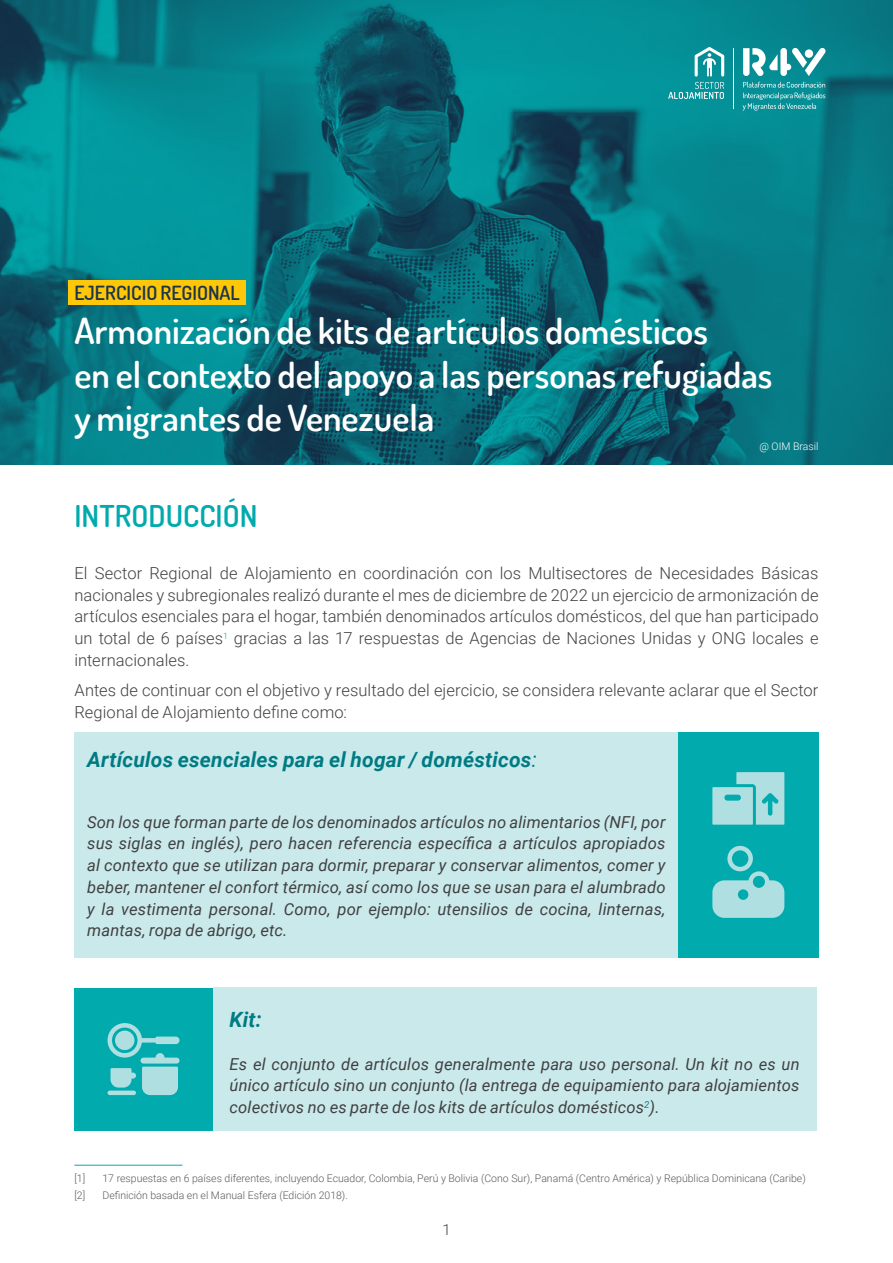
<style>
.page{position:relative;width:893px;height:1263px;background:#fff}
.page>*{position:absolute;margin:0;border:0;box-sizing:border-box;transform-origin:0 0}
.t1{font:600 36px/43.2px "Dosis";color:#fff}
.t2{font:600 30px "Dosis";color:#00aaad}
.t3{font:italic 700 21px "Roboto";letter-spacing:.01em;color:#007b83}
.t4{font:600 19.5px "Dosis";color:#1d354a}
.t5{font:italic 16.5px/21.8px "Roboto";letter-spacing:.01em;color:#414042;text-align:justify}
.t6{font:300 16.5px/21.8px "Roboto";letter-spacing:.005em;color:#414042;text-align:justify}
.t7{font:300 15px "Roboto";color:#414042}
.t8{font:300 10.5px "Roboto";color:#58595b}
.t9{font:300 10.5px "Roboto";color:#fff}
.s1{font-weight:400}
</style>
<div class="page">
<img style="left:0;top:0;width:893px;height:464px">
<div style="left:74px;top:732px;width:604px;height:226px;background:#c9e9ea"></div>
<div style="left:678px;top:732px;width:141px;height:226px;background:#00aaad"></div>
<svg style="left:712px;top:772px;width:72px;height:53px"></svg>
<svg style="left:712px;top:846px;width:72px;height:72px"></svg>
<div style="left:74px;top:988px;width:139px;height:142px;background:#00aaad"></div>
<div style="left:213px;top:988px;width:603px;height:56px;background:#c9e9ea"></div>
<div style="left:213px;top:1044px;width:603px;height:86px;background:#c9e9ea"></div>
<svg style="left:108px;top:1023px;width:72px;height:72px"></svg>
<hr style="left:74px;top:1165px;width:108px;height:1px;background:#00aaad">
<div style="left:68px;top:280px;width:178px;height:25px;background:#ffc709"></div>
<hr style="left:733px;top:48px;width:1px;height:61px;background:#fff">
<svg style="left:668px;top:47px;width:56px;height:52px;background:#31a5ab"></svg>
<svg style="left:743px;top:47px;width:83px;height:29px"></svg>
<svg style="left:743px;top:82px;width:82px;height:29px;background:#2ca0a6"></svg>
<p class="t4" style="left:74px;top:280px;width:167px">EJERCICIO REGIONAL</p>
<h1 class="t1" style="left:74px;top:309px;width:699px">Armonización de kits de artículos domésticos<br>en el contexto del apoyo a las personas refugiadas y migrantes de Venezuela</h1>
<p class="t9" style="left:759px;top:439px;width:61px">@ OIM Brasil</p>
<h2 class="t2" style="left:74px;top:496px;width:185px">INTRODUCCIÓN</h2>
<p class="t6" style="left:74px;top:561px;width:746px">El Sector Regional de Alojamiento en coordinación con los Multisectores de Necesidades Básicas nacionales y subregionales realizó durante el mes de diciembre de 2022 un ejercicio de armonización de artículos esenciales para el hogar, también denominados artículos domésticos, del que han participado un total de 6 países<sup>1</sup> gracias a las 17 respuestas de Agencias de Naciones Unidas y ONG locales e internacionales.</p>
<p class="t6" style="left:74px;top:679px;width:745px">Antes de continuar con el objetivo y resultado del ejercicio, se considera relevante aclarar que el Sector<br>Regional de Alojamiento define como:</p>
<p class="t3" style="left:87px;top:745px;width:451px">Artículos esenciales para el hogar / domésticos<span class="s1">:</span></p>
<p class="t5" style="left:87px;top:810px;width:580px">Son los que forman parte de los denominados artículos no alimentarios (NFI, por sus siglas en inglés), pero hacen referencia específica a artículos apropiados al contexto que se utilizan para dormir, preparar y conservar alimentos, comer y beber, mantener el confort térmico, así como los que se usan para el alumbrado y la vestimenta personal. Como, por ejemplo: utensilios de cocina, linternas, mantas, ropa de abrigo, etc.</p>
<p class="t3" style="left:230px;top:1005px;width:34px">Kit:</p>
<p class="t5" style="left:230px;top:1052px;width:571px">Es el conjunto de artículos generalmente para uso personal. Un kit no es un único artículo sino un conjunto (la entrega de equipamiento para alojamientos colectivos no es parte de los kits de artículos domésticos<sup>2</sup>).</p>
<p class="t8" style="left:74px;top:1171px;width:12px">[1]</p>
<p class="t8" style="left:102px;top:1171px;width:705px">17 respuestas en 6 países diferentes, incluyendo Ecuador, Colombia, Perú y Bolivia (Cono Sur), Panamá (Centro América) y República Dominicana (Caribe)</p>
<p class="t8" style="left:74px;top:1188px;width:12px">[2]</p>
<p class="t8" style="left:102px;top:1188px;width:247px">Definición basada en el Manual Esfera (Edición 2018).</p>
<p class="t7" style="left:442px;top:1219px;width:10px">1</p>
</div>
